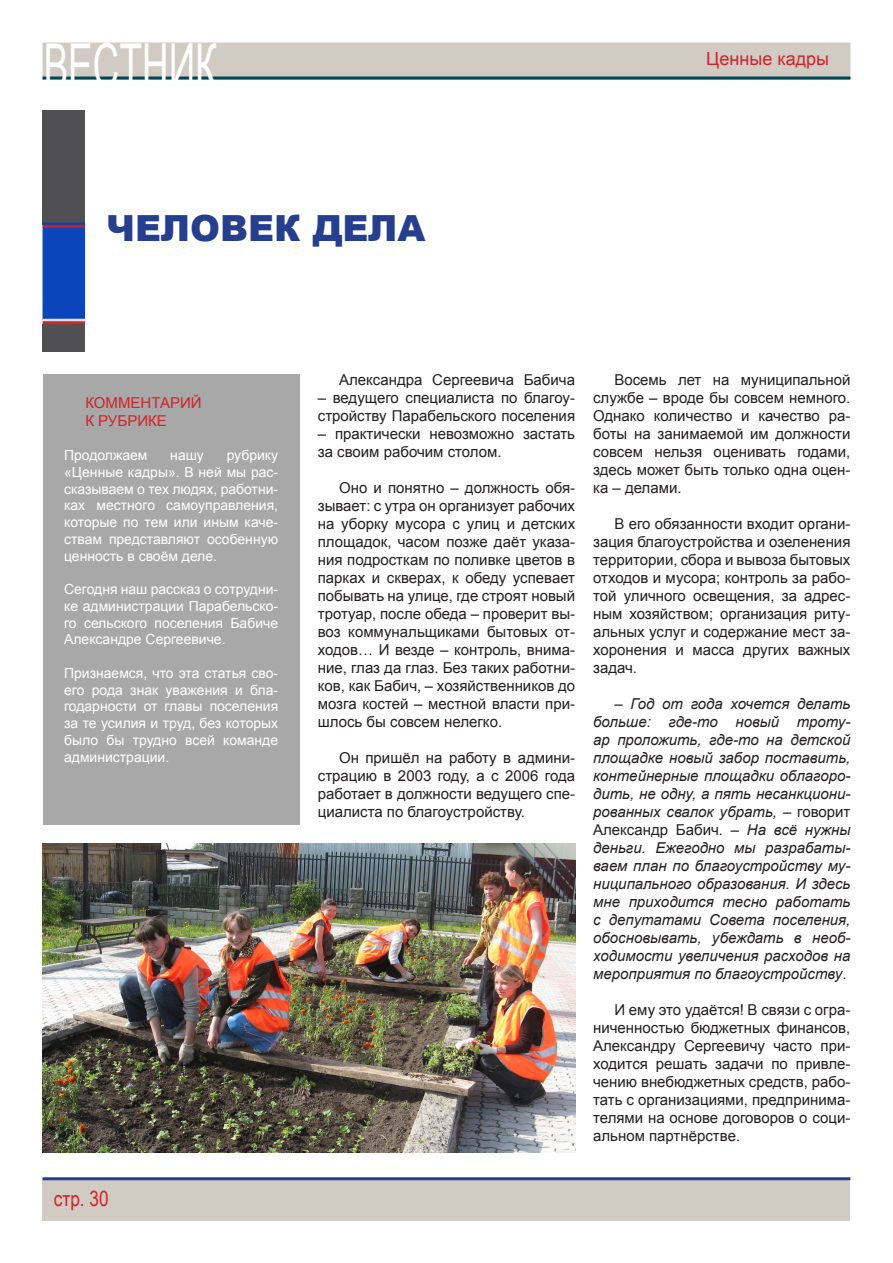
<style>
.page{position:relative;width:893px;height:1263px;background:#fff}
.page>*{position:absolute;margin:0;border:0;box-sizing:border-box;transform-origin:0 0}
.t1{font:60.6px "Arial Narrow";color:#fff;scale:.74 1}
.Заголовок{font:900 36px "Arial";color:#253f8e}
.t2{font:21px "Arial Narrow";color:#d1232a}
.t3{font:18px "Arial";color:#d1232a}
.основной_текст_стать{font:15px/18px "Arial";color:#231f20;text-align:justify}
.основной_текст_стать-2{font:italic 15px/18px "Arial";color:#231f20;text-align:justify}
.КРАСНАЯ_СНОСКА{font:15px "Arial";color:#d1232a}
.белая_сноска{font:13.95px/16.8px "Arial";color:#fff;text-align:justify}
.s1{font-style:normal}
</style>
<div class="page">
<div style="left:43px;top:43px;width:807px;height:34px;background:#d1cbc4"></div>
<div style="left:43px;top:1179px;width:807px;height:41px;background:#d1cbc4"></div>
<hr style="left:43px;top:1177px;width:807px;height:3px;background:#253f8e">
<hr style="left:43px;top:77px;width:807px;height:3px;background:#004352">
<div style="left:43px;top:111px;width:42px;height:114px;background:#505052"></div>
<div style="left:43px;top:227px;width:42px;height:93px;background:#0b45bb"></div>
<hr style="left:43px;top:225px;width:42px;height:3px;background:#d1232a">
<hr style="left:43px;top:319px;width:42px;height:3px;background:#dedede">
<div style="left:43px;top:324px;width:42px;height:27px;background:#505052"></div>
<hr style="left:43px;top:222px;width:42px;height:3px;background:#253f8e">
<hr style="left:43px;top:321px;width:42px;height:3px;background:#d1232a">
<img style="left:43px;top:843px;width:532px;height:309px">
<div style="left:43px;top:374px;width:256px;height:451px;background:#a8a8a8"></div>
<p class="t1" style="left:44px;top:22px;width:235px">ВЕСТНИК</p>
<p class="Заголовок" style="left:106px;top:202px;width:321px">ЧЕЛОВЕК ДЕЛА</p>
<p class="t3" style="left:706px;top:47px;width:124px">Ценные кадры</p>
<p class="КРАСНАЯ_СНОСКА" style="left:85px;top:392px;width:118px">КОММЕНТАРИЙ</p>
<p class="КРАСНАЯ_СНОСКА" style="left:85px;top:410px;width:83px">К РУБРИКЕ</p>
<p class="белая_сноска" style="left:64px;top:447px;width:85px">Продолжаем</p>
<p class="белая_сноска" style="left:170px;top:447px;width:35px">нашу</p>
<p class="белая_сноска" style="left:64px;top:447px;width:216px;text-indent:163px">рубрику «Ценные кадры». В ней мы рас&shy;сказываем о тех людях, работни&shy;ках местного самоуправления, которые по тем или иным каче&shy;ствам представляют особенную ценность в своём деле.</p>
<p class="белая_сноска" style="left:64px;top:581px;width:216px">Сегодня наш рассказ о сотрудни&shy;ке администрации Парабельско&shy;го сельского поселения Бабиче Александре Сергеевиче.</p>
<p class="белая_сноска" style="left:64px;top:665px;width:216px">Признаемся, что эта статья сво&shy;его рода знак уважения и бла&shy;годарности от главы поселения за те усилия и труд, без которых было бы трудно всей команде администрации.</p>
<p class="t2" style="left:54px;top:1183px;width:56px">стр. 30</p>
<p class="основной_текст_стать" style="left:339px;top:371px;width:238px">Александра Сергеевича Бабича</p>
<p class="основной_текст_стать" style="left:318px;top:389px;width:259px">– ведущего специалиста по благоу&shy;стройству Парабельского поселения</p>
<p class="основной_текст_стать" style="left:318px;top:425px;width:259px">– практически невозможно застать за своим рабочим столом.</p>
<p class="основной_текст_стать" style="left:318px;top:479px;width:259px;text-indent:21px">Оно и понятно – должность обя&shy;зывает: с утра он организует рабочих на уборку мусора с улиц и детских площадок, часом позже даёт указа&shy;ния подросткам по поливке цветов в парках и скверах, к обеду успевает побывать на улице, где строят новый тротуар, после обеда – проверит вы&shy;воз коммунальщиками бытовых от&shy;ходов… И везде – контроль, внима&shy;ние, глаз да глаз. Без таких работни&shy;ков, как Бабич, – хозяйственников до мозга костей – местной власти при&shy;шлось бы совсем нелегко.</p>
<p class="основной_текст_стать" style="left:318px;top:749px;width:259px;text-indent:21px">Он пришёл на работу в админи&shy;страцию в 2003 году, а с 2006 года работает в должности ведущего спе&shy;циалиста по благоустройству.</p>
<p class="основной_текст_стать" style="left:593px;top:371px;width:259px;text-indent:21px">Восемь лет на муниципальной службе – вроде бы совсем немного.<br>Однако количество и качество ра&shy;боты на занимаемой им должности совсем нельзя оценивать годами, здесь может быть только одна оцен&shy;ка – делами.</p>
<p class="основной_текст_стать" style="left:593px;top:515px;width:259px;text-indent:21px">В его обязанности входит органи&shy;зация благоустройства и озеленения территории, сбора и вывоза бытовых отходов и мусора; контроль за рабо&shy;той уличного освещения, за адрес&shy;ным хозяйством; организация риту&shy;альных услуг и содержание мест за&shy;хоронения и масса других важных задач.</p>
<p class="основной_текст_стать-2" style="left:593px;top:695px;width:259px;text-indent:21px">– Год от года хочется делать больше: где-то новый троту&shy;ар проложить, где-то на детской площадке новый забор поставить, контейнерные площадки облагоро&shy;дить, не одну, а пять несанкциони&shy;рованных свалок убрать, <span class="s1">– говорит Александр Бабич. –</span> На всё нужны деньги. Ежегодно мы разрабаты&shy;ваем план по благоустройству му&shy;ниципального образования. И здесь мне приходится тесно работать с депутатами Совета поселения, обосновывать, убеждать в необ&shy;ходимости увеличения расходов на мероприятия по благоустройству<span class="s1">.</span></p>
<p class="основной_текст_стать" style="left:593px;top:1001px;width:259px;text-indent:21px">И ему это удаётся! В связи с огра&shy;ниченностью бюджетных финансов, Александру Сергеевичу часто при&shy;ходится решать задачи по привле&shy;чению внебюджетных средств, рабо&shy;тать с организациями, предпринима&shy;телями на основе договоров о соци&shy;альном партнёрстве.</p>
</div>
